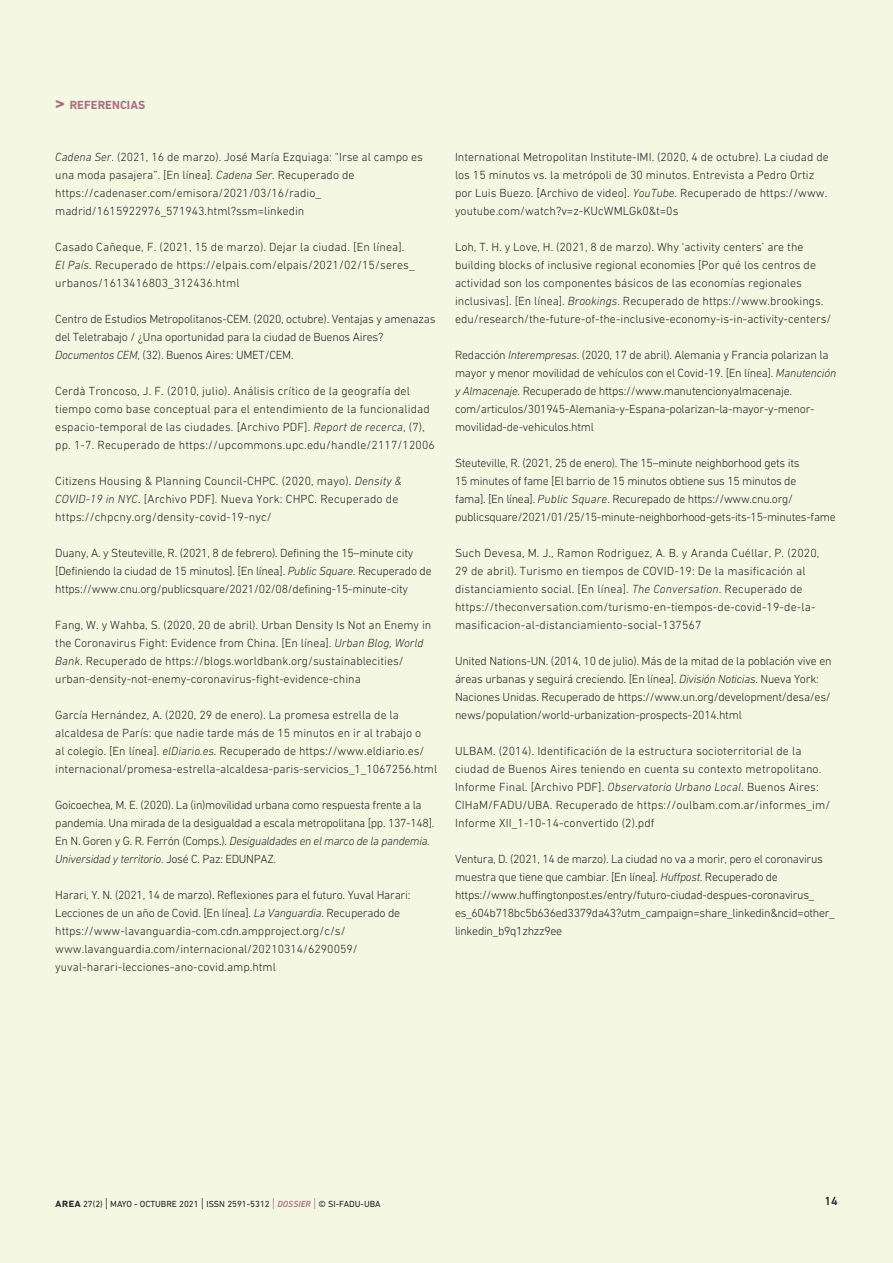
<style>
.page{position:relative;width:893px;height:1263px;background:#f4f8e2}
.page>*{position:absolute;margin:0;border:0;box-sizing:border-box;transform-origin:0 0}
._41__Referencias{font:300 12px/18px "DIN Next LT Pro";color:#231f20}
._41__Referencias-2{font:300 12px/18px "DIN Next LT Pro";letter-spacing:-.02em;color:#231f20}
._41__Referencias-3{font:300 12px/18px "DIN Next LT Pro";letter-spacing:-.025em;color:#231f20}
._40__Titulo_Referenc{font:700 12px "DIN Next LT Pro";color:#ad6f7f}
.t1{font:500 12px "DIN Next LT Pro";color:#231f20}
.t2{font:9px "DIN Next LT Pro";color:#231f20}
.s1{font-size:18px}
.s2{font-style:italic}
.s3{font-weight:500;font-size:12px}
.s4{font-weight:300;font-size:13.5px}
.s5{font-weight:300;font-size:13.5px;color:#ad6f7f}
.s6{font-weight:500;font-style:italic;color:#ad6f7f}
</style>
<div class="page">
<p class="_40__Titulo_Referenc" style="left:55px;top:98px;width:72px"><span class="s1">&gt;</span> REFERENCIAS</p>
<p class="_41__Referencias" style="left:55px;top:148px;width:369px"><span class="s2">Cadena Ser</span>. (2021, 16 de marzo). José María Ezquiaga: “Irse al campo es una moda pasajera”. [En línea]. <span class="s2">Cadena Ser.</span> Recuperado de https://cadenaser.com/emisora/2021/03/16/radio_ madrid/1615922976_571943.html?ssm=linkedin</p>
<p class="_41__Referencias" style="left:55px;top:238px;width:361px">Casado Cañeque, F. (2021, 15 de marzo). Dejar la ciudad. [En línea].<br><span class="s2">El País</span>. Recuperado de https://elpais.com/elpais/2021/02/15/seres_ urbanos/1613416803_312436.html</p>
<p class="_41__Referencias-2" style="left:55px;top:310px;width:382px">Centro de Estudios Metropolitanos-CEM. (2020, octubre). Ventajas y amenazas del Teletrabajo / ¿Una oportunidad para la ciudad de Buenos Aires?<br><span class="s2">Documentos CEM</span>, (32). Buenos Aires: UMET/CEM.</p>
<p class="_41__Referencias" style="left:55px;top:382px;width:381px">Cerdà Troncoso, J. F. (2010, julio). Análisis crítico de la geografía del tiempo como base conceptual para el entendimiento de la funcionalidad espacio-temporal de las ciudades. [Archivo PDF]. <span class="s2">Report de recerca</span>, (7), pp. 1-7. Recuperado de https://upcommons.upc.edu/handle/2117/12006</p>
<p class="_41__Referencias" style="left:55px;top:472px;width:348px">Citizens Housing &amp; Planning Council-CHPC. (2020, mayo). <span class="s2">Density &amp;<br>COVID-19 in NYC</span>. [Archivo PDF]. Nueva York: CHPC. Recuperado de https://chpcny.org/density-covid-19-nyc/</p>
<p class="_41__Referencias-2" style="left:55px;top:544px;width:378px">Duany, A. y Steuteville, R. (2021, 8 de febrero). Defining the 15–minute city [Definiendo la ciudad de 15 minutos]. [En línea]. <span class="s2">Public Square</span>. Recuperado de https://www.cnu.org/publicsquare/2021/02/08/defining-15-minute-city</p>
<p class="_41__Referencias" style="left:55px;top:616px;width:378px">Fang, W. y Wahba, S. (2020, 20 de abril). Urban Density Is Not an Enemy in the Coronavirus Fight: Evidence from China. [En línea]. <span class="s2">Urban Blog, World Bank</span>. Recuperado de https://blogs.worldbank.org/sustainablecities/ urban-density-not-enemy-coronavirus-fight-evidence-china</p>
<p class="_41__Referencias" style="left:55px;top:706px;width:384px">García Hernández, A. (2020, 29 de enero). La promesa estrella de la alcaldesa de París: que nadie tarde más de 15 minutos en ir al trabajo o<br>al colegio. [En línea]. <span class="s2">elDiario.es</span>. Recuperado de https://www.eldiario.es/ internacional/promesa-estrella-alcaldesa-paris-servicios_1_1067256.html</p>
<p class="_41__Referencias-3" style="left:55px;top:796px;width:381px">Goicoechea, M. E. (2020). La (in)movilidad urbana como respuesta frente a la pandemia. Una mirada de la desigualdad a escala metropolitana [pp. 137-148].<br>En N. Goren y G. R. Ferrón (Comps.). <span class="s2">Desigualdades en el marco de la pandemia.<br>Universidad y territorio</span>. José C. Paz: EDUNPAZ.</p>
<p class="_41__Referencias" style="left:55px;top:886px;width:357px">Harari, Y. N. (2021, 14 de marzo). Reflexiones para el futuro. Yuval Harari:<br>Lecciones de un año de Covid. [En línea]. <span class="s2">La Vanguardia</span>. Recuperado de https://www-lavanguardia-com.cdn.ampproject.org/c/s/ www.lavanguardia.com/internacional/20210314/6290059/ yuval-harari-lecciones-ano-covid.amp.html</p>
<p class="_41__Referencias" style="left:455px;top:148px;width:375px">International Metropolitan Institute-IMI. (2020, 4 de octubre). La ciudad de los 15 minutos vs. la metrópoli de 30 minutos. Entrevista a Pedro Ortiz por Luis Buezo. [Archivo de video]. <span class="s2">YouTube.</span> Recuperado de https://www. youtube.com/watch?v=z-KUcWMLGk0&amp;t=0s</p>
<p class="_41__Referencias" style="left:455px;top:238px;width:378px">Loh, T. H. y Love, H. (2021, 8 de marzo). Why ‘activity centers’ are the building blocks of inclusive regional economies [Por qué los centros de actividad son los componentes básicos de las economías regionales inclusivas]. [En línea]. <span class="s2">Brookings</span>. Recuperado de https://www.brookings. edu/research/the-future-of-the-inclusive-economy-is-in-activity-centers/</p>
<p class="_41__Referencias-2" style="left:455px;top:346px;width:383px">Redacción <span class="s2">Interempresas</span>. (2020, 17 de abril). Alemania y Francia polarizan la mayor y menor movilidad de vehículos con el Covid-19. [En línea]. <span class="s2">Manutención y Almacenaje</span>. Recuperado de https://www.manutencionyalmacenaje. com/articulos/301945-Alemania-y-Espana-polarizan-la-mayor-y-menor&shy;movilidad-de-vehiculos.html</p>
<p class="_41__Referencias-3" style="left:455px;top:454px;width:382px">Steuteville, R. (2021, 25 de enero). The 15–minute neighborhood gets its<br>15 minutes of fame [El barrio de 15 minutos obtiene sus 15 minutos de<br>fama]. [En línea]. <span class="s2">Public Square</span>. Recurepado de https://www.cnu.org/ publicsquare/2021/01/25/15-minute-neighborhood-gets-its-15-minutes-fame</p>
<p class="_41__Referencias" style="left:455px;top:544px;width:366px">Such Devesa, M. J., Ramon Rodriguez, A. B. y Aranda Cuéllar, P. (2020, 29 de abril). Turismo en tiempos de COVID-19: De la masificación al distanciamiento social. [En línea]. <span class="s2">The Conversation</span>. Recuperado de https://theconversation.com/turismo-en-tiempos-de-covid-19-de-la&shy;masificacion-al-distanciamiento-social-137567</p>
<p class="_41__Referencias-2" style="left:455px;top:652px;width:378px">United Nations-UN. (2014, 10 de julio). Más de la mitad de la población vive en áreas urbanas y seguirá creciendo. [En línea]. <span class="s2">División Noticias</span>. Nueva York:<br>Naciones Unidas. Recuperado de https://www.un.org/development/desa/es/ news/population/world-urbanization-prospects-2014.html</p>
<p class="_41__Referencias" style="left:455px;top:742px;width:377px">ULBAM. (2014). Identificación de la estructura socioterritorial de la ciudad de Buenos Aires teniendo en cuenta su contexto metropolitano.<br>Informe Final. [Archivo PDF]. <span class="s2">Observatorio Urbano Local</span>. Buenos Aires:<br>CIHaM/FADU/UBA. Recuperado de https://oulbam.com.ar/informes_im/ Informe XII_1-10-14-convertido (2).pdf</p>
<p class="_41__Referencias-3" style="left:455px;top:850px;width:381px">Ventura, D. (2021, 14 de marzo). La ciudad no va a morir, pero el coronavirus muestra que tiene que cambiar. [En línea]. <span class="s2">Huffpost</span>. Recuperado de https://www.huffingtonpost.es/entry/futuro-ciudad-despues-coronavirus_ es_604b718bc5b636ed3379da43?utm_campaign=share_linkedin&amp;ncid=other_ linkedin_b9q1zhzz9ee</p>
<p class="t2" style="left:55px;top:1198px;width:327px"><span class="s3">area</span> 27(2) <span class="s4">|</span> MAYO - OCTUBRE 2021 <span class="s4">|</span> ISSN 2591-5312 <span class="s5">|</span> <span class="s6">DOSSIER</span> <span class="s5">|</span> © SI-FADU-UBA</p>
<p class="t1" style="left:824px;top:1194px;width:15px">14</p>
</div>
